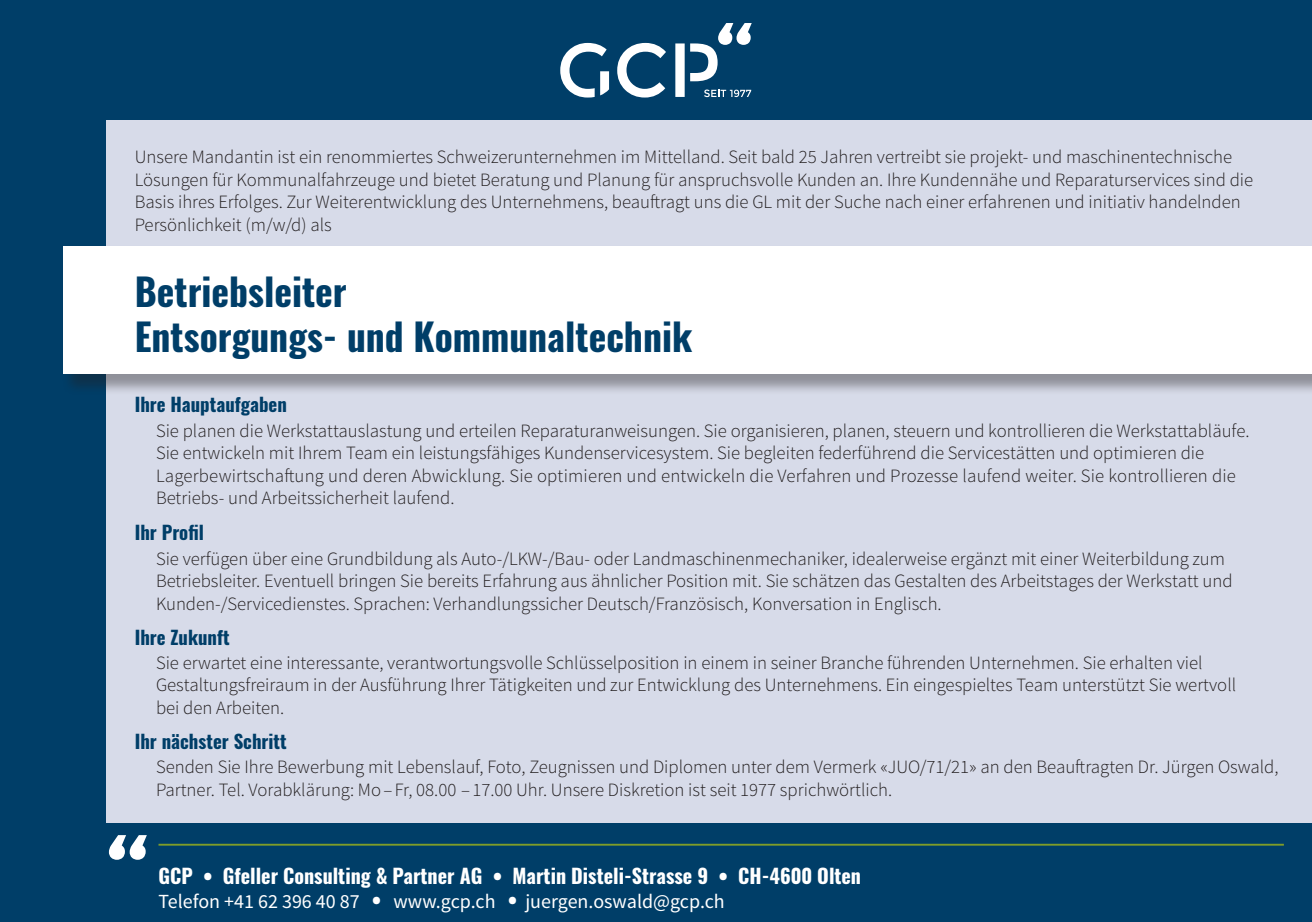
<style>
.page{position:relative;width:1312px;height:922px;background:#fff}
.page>*{position:absolute;margin:0;border:0;box-sizing:border-box;transform-origin:0 0}
.t1{font:700 37.5px/45px "Oswald";color:#003e68}
.t2{font:700 20px "Oswald";color:#fff}
.t3{font:20px "Source Sans Pro";color:#fff}
.t4{font:300 18.75px/22.5px "Source Sans Pro";color:#231f20}
.t5{font:700 18.75px "Oswald";color:#003e68}
.s1{font-family:"Oswald";font-weight:700}
</style>
<div class="page">
<div style="left:0;top:0;width:1311px;height:921px;background:#003e68"></div>
<svg style="left:617px;top:43px;width:49px;height:54px"></svg>
<svg style="left:560px;top:43px;width:49px;height:54px"></svg>
<svg style="left:675px;top:43px;width:9px;height:54px"></svg>
<svg style="left:690px;top:23px;width:61px;height:58px"></svg>
<svg style="left:704px;top:89px;width:47px;height:8px"></svg>
<div style="left:106px;top:120px;width:1205px;height:702px;background:#d7dbe9"></div>
<div style="left:63px;top:245px;width:1248px;height:150px;background:#231f20;opacity:.4"></div>
<div style="left:64px;top:246px;width:1247px;height:128px;background:#fff"></div>
<hr style="left:158px;top:843px;width:1125px;height:2px;background:#7f9c28">
<svg style="left:108px;top:835px;width:39px;height:25px"></svg>
<p class="t4" style="left:135px;top:146px;width:1119px">Unsere Mandantin ist ein renommiertes Schweizerunternehmen im Mittelland. Seit bald 25 Jahren vertreibt sie projekt- und maschinentechnische Lösungen für Kommunalfahrzeuge und bietet Beratung und Planung für anspruchsvolle Kunden an. Ihre Kundennähe und Reparaturservices sind die Basis ihres Erfolges. Zur Weiterentwicklung des Unternehmens, beauftragt uns die GL mit der Suche nach einer erfahrenen und initiativ handelnden Persönlichkeit (m/w/d) als</p>
<h1 class="t1" style="left:135px;top:270px;width:559px">Betriebsleiter<br>Entsorgungs- und Kommunaltechnik</h1>
<p class="t5" style="left:135px;top:391px;width:154px">Ihre Hauptaufgaben</p>
<p class="t4" style="left:156px;top:419px;width:1094px">Sie planen die Werkstattauslastung und erteilen Reparaturanweisungen. Sie organisieren, planen, steuern und kontrollieren die Werkstattabläufe.<br>Sie entwickeln mit Ihrem Team ein leistungsfähiges Kundenservicesystem. Sie begleiten federführend die Servicestätten und optimieren die Lagerbewirtschaftung und deren Abwicklung. Sie optimieren und entwickeln die Verfahren und Prozesse laufend weiter. Sie kontrollieren die Betriebs- und Arbeitssicherheit laufend.</p>
<p class="t5" style="left:135px;top:519px;width:71px">Ihr Profil</p>
<p class="t4" style="left:156px;top:547px;width:1077px">Sie verfügen über eine Grundbildung als Auto-/LKW-/Bau- oder Landmaschinenmechaniker, idealerweise ergänzt mit einer Weiterbildung zum<br>Betriebsleiter. Eventuell bringen Sie bereits Erfahrung aus ähnlicher Position mit. Sie schätzen das Gestalten des Arbeitstages der Werkstatt und<br>Kunden-/Servicedienstes. Sprachen: Verhandlungssicher Deutsch/Französisch, Konversation in Englisch.</p>
<p class="t5" style="left:135px;top:623px;width:96px">Ihre Zukunft</p>
<p class="t4" style="left:156px;top:651px;width:1081px">Sie erwartet eine interessante, verantwortungsvolle Schlüsselposition in einem in seiner Branche führenden Unternehmen. Sie erhalten viel<br>Gestaltungsfreiraum in der Ausführung Ihrer Tätigkeiten und zur Entwicklung des Unternehmens. Ein eingespieltes Team unterstützt Sie wertvoll bei den Arbeiten.</p>
<p class="t5" style="left:135px;top:727px;width:154px">Ihr nächster Schritt</p>
<p class="t4" style="left:156px;top:755px;width:1123px">Senden Sie Ihre Bewerbung mit Lebenslauf, Foto, Zeugnissen und Diplomen unter dem Vermerk «JUO/71/21» an den Beauftragten Dr. Jürgen Oswald,<br>Partner. Tel. Vorabklärung: Mo– Fr, 08.00 – 17.00 Uhr. Unsere Diskretion ist seit 1977 sprichwörtlich.</p>
<p class="t2" style="left:158px;top:861px;width:704px">GCP • Gfeller Consulting &amp; Partner AG • Martin Disteli-Strasse 9 • CH-4600 Olten</p>
<p class="t3" style="left:158px;top:888px;width:567px">Telefon +41 62 396 40 87 <span class="s1">•</span> www.gcp.ch <span class="s1">•</span> juergen.oswald@gcp.ch</p>
</div>
